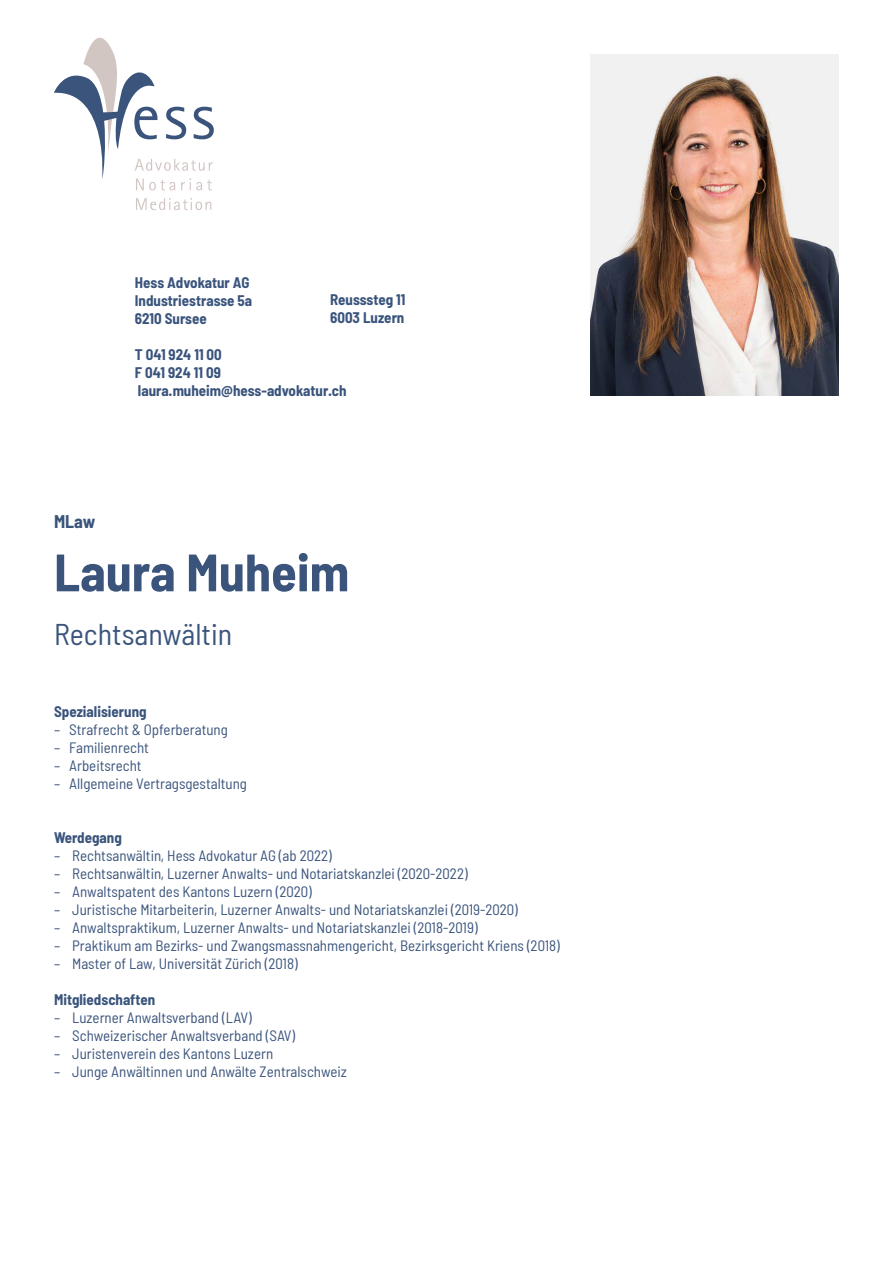
<style>
.page{position:relative;width:893px;height:1263px;background:#fff}
.page>*{position:absolute;margin:0;border:0;box-sizing:border-box;transform-origin:0 0}
.t1{font:700 semi-condensed 52.5px "Barlow";color:#3a547c}
.t2{font:semi-condensed 30px "Barlow";color:#3a547c}
.t3{font:700 semi-condensed 18px "Barlow";color:#3a547c}
.t4{font:semi-condensed 15px "Barlow";color:#3a547c}
.t5{font:700 semi-condensed 15px/18px "Barlow";color:#3a547c}
</style>
<div class="page">
<img style="left:590px;top:54px;width:249px;height:341px">
<svg style="left:136px;top:198px;width:75px;height:12px"></svg>
<svg style="left:54px;top:38px;width:160px;height:152px"></svg>
<p class="t5" style="left:135px;top:273px;width:119px">Hess Advokatur AG<br>Industriestrasse 5a<br>6210 Sursee</p>
<p class="t5" style="left:135px;top:345px;width:213px">T 041 924 11 00<br>F 041 924 11 09 laura.muheim@hess-advokatur.ch</p>
<p class="t5" style="left:330px;top:290px;width:77px">Reusssteg 11<br>6003 Luzern</p>
<p class="t3" style="left:54px;top:511px;width:43px">MLaw</p>
<h1 class="t1" style="left:54px;top:540px;width:297px">Laura Muheim</h1>
<h2 class="t2" style="left:54px;top:616px;width:180px">Rechtsanwältin</h2>
<p class="t5" style="left:54px;top:702px;width:94px">Spezialisierung</p>
<p class="t4" style="left:54px;top:721px;width:175px">– Strafrecht &amp; Opferberatung</p>
<p class="t4" style="left:54px;top:739px;width:96px">– Familienrecht</p>
<p class="t4" style="left:54px;top:757px;width:89px">– Arbeitsrecht</p>
<p class="t4" style="left:54px;top:775px;width:195px">– Allgemeine Vertragsgestaltung</p>
<p class="t5" style="left:54px;top:828px;width:69px">Werdegang</p>
<p class="t4" style="left:54px;top:847px;width:279px">– Rechtsanwältin, Hess Advokatur AG (ab 2022)</p>
<p class="t4" style="left:54px;top:865px;width:415px">– Rechtsanwältin, Luzerner Anwalts- und Notariatskanzlei (2020-2022)</p>
<p class="t4" style="left:54px;top:883px;width:259px">– Anwaltspatent des Kantons Luzern (2020)</p>
<p class="t4" style="left:54px;top:901px;width:465px">– Juristische Mitarbeiterin, Luzerner Anwalts- und Notariatskanzlei (2019-2020)</p>
<p class="t4" style="left:54px;top:919px;width:425px">– Anwaltspraktikum, Luzerner Anwalts- und Notariatskanzlei (2018-2019)</p>
<p class="t4" style="left:54px;top:937px;width:507px">– Praktikum am Bezirks- und Zwangsmassnahmengericht, Bezirksgericht Kriens (2018)</p>
<p class="t4" style="left:54px;top:955px;width:245px">– Master of Law, Universität Zürich (2018)</p>
<p class="t5" style="left:54px;top:990px;width:103px">Mitgliedschaften</p>
<p class="t4" style="left:54px;top:1009px;width:199px">– Luzerner Anwaltsverband (LAV)</p>
<p class="t4" style="left:54px;top:1027px;width:243px">– Schweizerischer Anwaltsverband (SAV)</p>
<p class="t4" style="left:54px;top:1045px;width:221px">– Juristenverein des Kantons Luzern</p>
<p class="t4" style="left:54px;top:1063px;width:294px">– Junge Anwältinnen und Anwälte Zentralschweiz</p>
</div>
